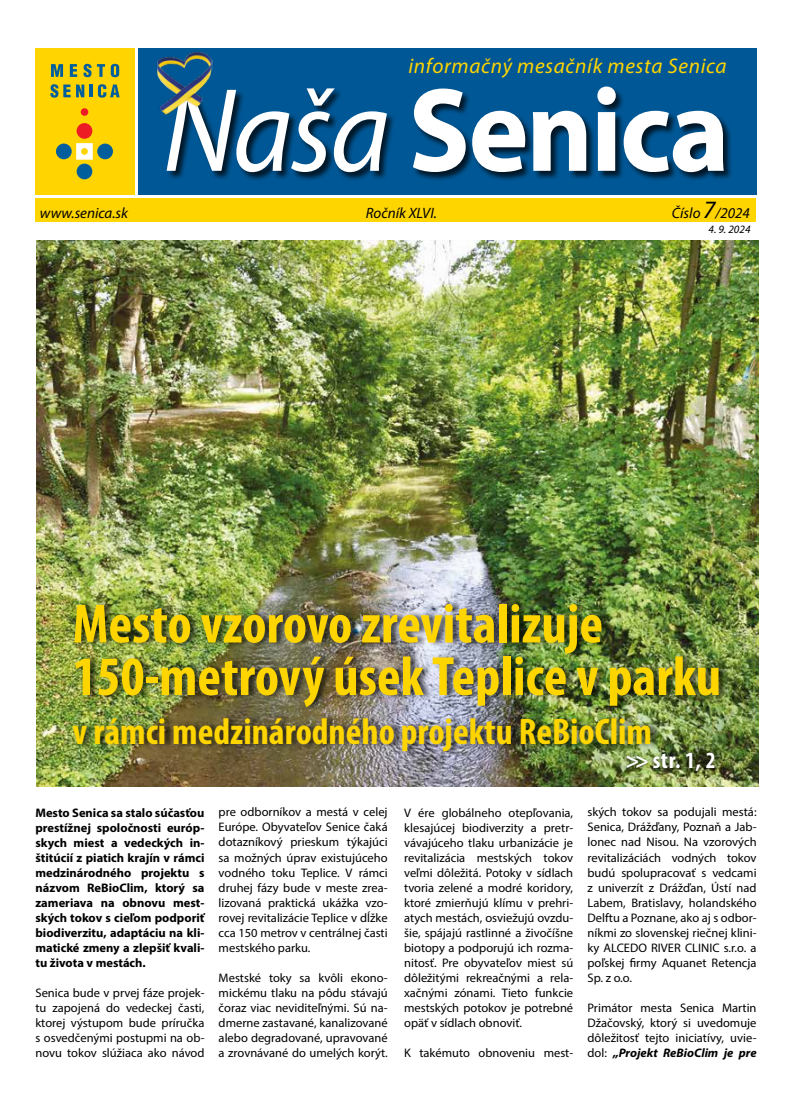
<style>
.page{position:relative;width:794px;height:1110px;background:#fff}
.page>*{position:absolute;margin:0;border:0;box-sizing:border-box;transform-origin:0 0}
.t1{font:700 120px "Myriad Pro";letter-spacing:-.02em;color:#fff;scale:.95 1}
.t2{font:700 condensed 55.62px/52.5px "Myriad Pro";color:#ffd500}
.t3{font:700 condensed 37.12px "Myriad Pro";color:#ffd500}
.t4{font:700 condensed 23.25px "Myriad Pro";color:#fff}
.t5{font:italic 21.25px "Myriad Pro";letter-spacing:.03em;color:#ffd500}
.t6{font:italic 15px "Myriad Pro";color:#000}
.t7{font:12.38px/15px "Myriad Pro";color:#000;text-align:justify}
.t8{font:700 12.38px/15px "Myriad Pro";color:#000;text-align:justify}
.t9{font:italic 11.25px "Myriad Pro";color:#000}
.s1{font-weight:400;font-style:italic}
.s2{font-size:25px}
.s3{font-weight:700;font-style:italic}
</style>
<div class="page">
<div style="left:138px;top:48px;width:618px;height:147px;background:#005795"></div>
<img style="left:37px;top:240px;width:721px;height:546px">
<div style="left:35px;top:198px;width:721px;height:23px;background:#ffd500"></div>
<div style="left:35px;top:48px;width:99px;height:147px;background:#ffd400"></div>
<svg style="left:76px;top:143px;width:17px;height:17px"></svg>
<div style="left:81px;top:108px;width:7px;height:8px;background:#ed1c24;border-radius:50%"></div>
<div style="left:77px;top:123px;width:15px;height:16px;background:#ed1c24;border-radius:50%"></div>
<div style="left:56px;top:143px;width:16px;height:16px;background:#005e9c;border-radius:50%"></div>
<div style="left:97px;top:143px;width:16px;height:16px;background:#005e9c;border-radius:50%"></div>
<div style="left:77px;top:164px;width:15px;height:15px;background:#005e9c;border-radius:50%"></div>
<svg style="left:51px;top:64px;width:12px;height:13px"></svg>
<svg style="left:70px;top:64px;width:7px;height:13px"></svg>
<svg style="left:83px;top:64px;width:8px;height:13px"></svg>
<svg style="left:97px;top:64px;width:8px;height:13px"></svg>
<svg style="left:111px;top:64px;width:8px;height:13px"></svg>
<svg style="left:50px;top:84px;width:34px;height:14px"></svg>
<svg style="left:90px;top:84px;width:30px;height:14px"></svg>
<div style="left:167px;top:86px;width:566px;height:96px;background:#000;opacity:.75"></div>
<img style="left:157px;top:51px;width:55px;height:64px">
<div style="left:73px;top:598px;width:655px;height:158px;background:#000;opacity:.63"></div>
<div style="left:622px;top:751px;width:94px;height:23px;background:#000;opacity:.56"></div>
<h3 class="t5" style="left:408px;top:53px;width:320px">informačný mesačník mesta Senica</h3>
<h1 class="t1" style="left:163px;top:52px;width:598px"><span class="s1">Naša</span> Senica</h1>
<p class="t6" style="left:40px;top:203px;width:90px">www.senica.sk</p>
<p class="t6" style="left:366px;top:203px;width:73px">Ročník XLVI.</p>
<p class="t6" style="left:672px;top:203px;width:80px">Číslo <span class="s2">7</span>/2024</p>
<p class="t9" style="left:708px;top:222px;width:44px">4. 9. 2024</p>
<h2 class="t2" style="left:73px;top:596px;width:650px">Mesto vzorovo zrevitalizuje<br>150-metrový úsek Teplice v parku</h2>
<h3 class="t3" style="left:73px;top:708px;width:581px">v rámci medzinárodného projektu ReBioClim</h3>
<h3 class="t4" style="left:625px;top:745px;width:92px">&gt;&gt; str. 1, 2</h3>
<p class="t8" style="left:35px;top:804px;width:171px">Mesto Senica sa stalo súčasťou prestížnej spoločnosti európ&shy;skych miest a vedeckých in&shy;štitúcií z piatich krajín v rámci medzinárodného projektu s názvom ReBioClim, ktorý sa zameriava na obnovu mest&shy;ských tokov s cieľom podporiť biodiverzitu, adaptáciu na kli&shy;matické zmeny a zlepšiť kvali&shy;tu života v mestách.</p>
<p class="t7" style="left:35px;top:984px;width:171px">Senica bude v prvej fáze projek&shy;tu zapojená do vedeckej časti, ktorej výstupom bude príručka s osvedčenými postupmi na ob&shy;novu tokov slúžiaca ako návod</p>
<p class="t7" style="left:219px;top:804px;width:171px">pre odborníkov a mestá v celej Európe. Obyvateľov Senice čaká dotazníkový prieskum týkajúci sa možných úprav existujúceho vodného toku Teplice. V rámci druhej fázy bude v meste zrea&shy;lizovaná praktická ukážka vzo&shy;rovej revitalizácie Teplice v dĺžke cca 150 metrov v centrálnej časti mestského parku.</p>
<p class="t7" style="left:219px;top:969px;width:171px">Mestské toky sa kvôli ekono&shy;mickému tlaku na pôdu stávajú čoraz viac neviditeľnými. Sú na&shy;dmerne zastavané, kanalizované alebo degradované, upravované a zrovnávané do umelých korýt.</p>
<p class="t7" style="left:404px;top:804px;width:171px">V ére globálneho otepľovania, klesajúcej biodiverzity a pretr&shy;vávajúceho tlaku urbanizácie je revitalizácia mestských tokov veľmi dôležitá. Potoky v sídlach tvoria zelené a modré koridory, ktoré zmierňujú klímu v prehri&shy;atych mestách, osviežujú ovzdu&shy;šie, spájajú rastlinné a živočíšne biotopy a podporujú ich rozma&shy;nitosť. Pre obyvateľov miest sú dôležitými rekreačnými a rela&shy;xačnými zónami. Tieto funkcie mestských potokov je potrebné opäť v sídlach obnoviť.</p>
<p class="t7" style="left:404px;top:1044px;width:171px">K takémuto obnoveniu mest-</p>
<p class="t7" style="left:587px;top:804px;width:171px">ských tokov sa podujali mestá:<br>Senica, Drážďany, Poznaň a Jab&shy;lonec nad Nisou. Na vzorových revitalizáciách vodných tokov budú spolupracovať s vedcami z univerzít z Drážďan, Ústí nad Labem, Bratislavy, holandského Delftu a Poznane, ako aj s odbor&shy;níkmi zo slovenskej riečnej klini&shy;ky ALCEDO RIVER CLINIC s.r.o. a poľskej firmy Aquanet Retencja Sp. z o.o.</p>
<p class="t7" style="left:587px;top:999px;width:171px">Primátor mesta Senica Martin Džačovský, ktorý si uvedomuje dôležitosť tejto iniciatívy, uvie&shy;dol: <span class="s3">„Projekt ReBioClim je pre</span></p>
</div>
